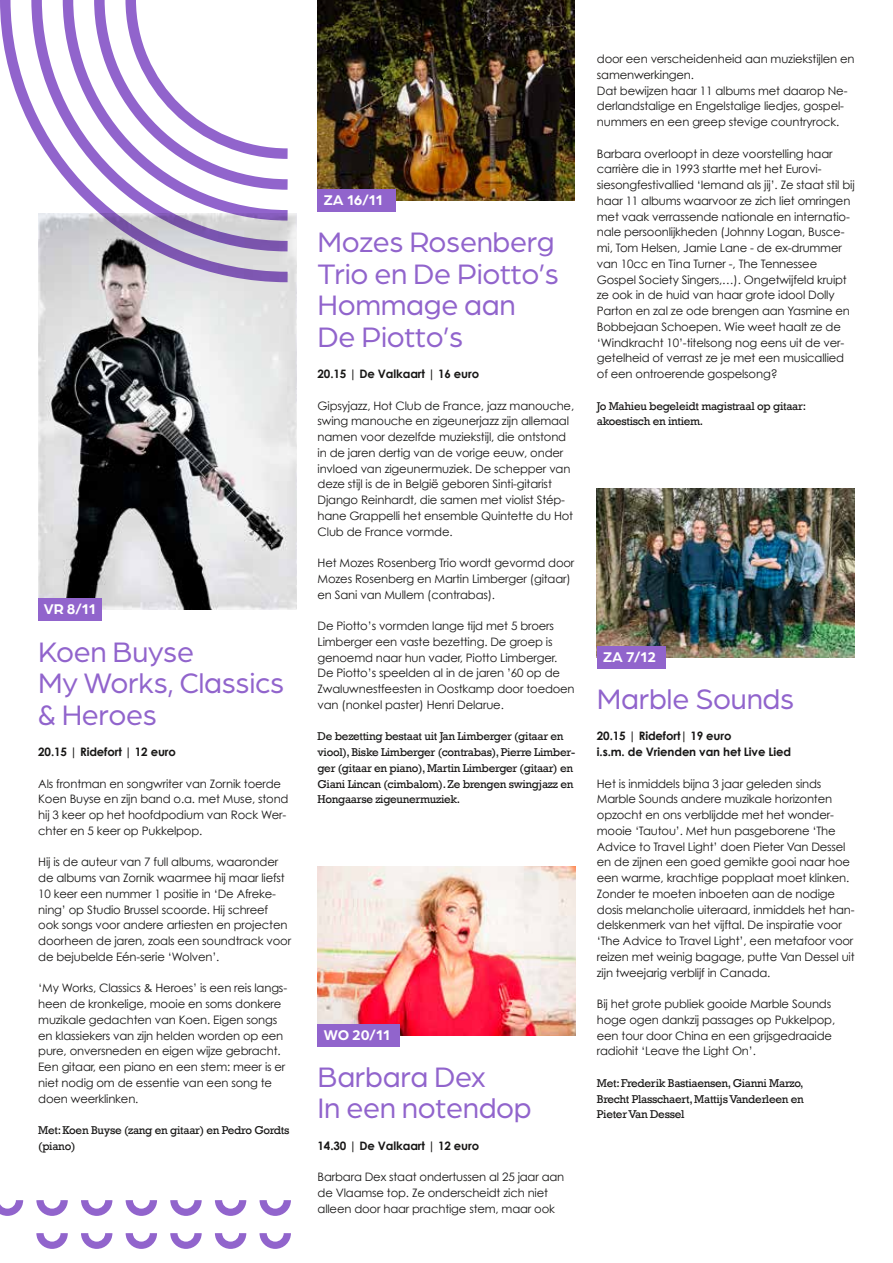
<style>
.page{position:relative;width:893px;height:1263px;background:#fff}
.page>*{position:absolute;margin:0;border:0;box-sizing:border-box;transform-origin:0 0}
.t1{font:30px/31.5px "Arboria";letter-spacing:-.01em;color:#9164cc}
.t2{font:700 15px "Arboria";letter-spacing:-.01em;color:#fff}
.t3{font:11.7px/15.8px "Century Gothic";letter-spacing:-.015em;color:#181716}
.t4{font:11.7px/15.8px "Rockwell";letter-spacing:-.025em;color:#181716}
.t5{font:700 11.7px/15.8px "Century Gothic";letter-spacing:-.01em;color:#181716}
</style>
<div class="page">
<img style="left:38px;top:213px;width:258px;height:397px">
<div style="left:38px;top:599px;width:64px;height:22px;background:#9164cc"></div>
<img style="left:318px;top:0;width:257px;height:200px">
<div style="left:318px;top:189px;width:78px;height:23px;background:#9164cc"></div>
<img style="left:318px;top:866px;width:258px;height:169px">
<div style="left:318px;top:1024px;width:82px;height:22px;background:#9164cc"></div>
<img style="left:597px;top:488px;width:258px;height:169px">
<div style="left:597px;top:646px;width:69px;height:22px;background:#9164cc"></div>
<svg style="left:0;top:0;width:289px;height:284px"></svg>
<svg style="left:260px;top:1200px;width:31px;height:16px"></svg>
<svg style="left:215px;top:1200px;width:31px;height:16px"></svg>
<svg style="left:170px;top:1200px;width:32px;height:16px"></svg>
<svg style="left:126px;top:1200px;width:31px;height:16px"></svg>
<svg style="left:81px;top:1200px;width:31px;height:16px"></svg>
<svg style="left:36px;top:1200px;width:32px;height:16px"></svg>
<svg style="left:0;top:1200px;width:23px;height:16px"></svg>
<svg style="left:260px;top:1233px;width:31px;height:16px"></svg>
<svg style="left:215px;top:1233px;width:31px;height:16px"></svg>
<svg style="left:170px;top:1233px;width:32px;height:16px"></svg>
<svg style="left:126px;top:1233px;width:31px;height:16px"></svg>
<svg style="left:81px;top:1233px;width:31px;height:16px"></svg>
<svg style="left:36px;top:1233px;width:32px;height:16px"></svg>
<p class="t2" style="left:44px;top:599px;width:54px">VR 8/11</p>
<h1 class="t1" style="left:38px;top:635px;width:248px">Koen Buyse<br>My Works, Classics &amp; Heroes</h1>
<p class="t5" style="left:38px;top:744px;width:139px">20.15 | Ridefort | 12 euro</p>
<p class="t3" style="left:38px;top:775px;width:252px">Als frontman en songwriter van Zornik toerde Koen Buyse en zijn band o.a. met Muse, stond hij 3 keer op het hoofdpodium van Rock Wer&shy;chter en 5 keer op Pukkelpop.</p>
<p class="t3" style="left:38px;top:854px;width:254px">Hij is de auteur van 7 full albums, waaronder de albums van Zornik waarmee hij maar liefst 10 keer een nummer 1 positie in ‘De Afreke&shy;ning’ op Studio Brussel scoorde. Hij schreef ook songs voor andere artiesten en projecten doorheen de jaren, zoals een soundtrack voor de bejubelde Eén-serie ‘Wolven’.</p>
<p class="t3" style="left:38px;top:980px;width:250px">‘My Works, Classics &amp; Heroes’ is een reis langs&shy;heen de kronkelige, mooie en soms donkere muzikale gedachten van Koen. Eigen songs en klassiekers van zijn helden worden op een pure, onversneden en eigen wijze gebracht.<br>Een gitaar, een piano en een stem: meer is er niet nodig om de essentie van een song te doen weerklinken.</p>
<p class="t4" style="left:38px;top:1122px;width:253px">Met: Koen Buyse (zang en gitaar) en Pedro Gordts (piano)</p>
<p class="t2" style="left:324px;top:189px;width:61px">ZA 16/11</p>
<h1 class="t1" style="left:318px;top:225px;width:243px">Mozes Rosenberg<br>Trio en De Piotto’s<br>Hommage aan<br>De Piotto’s</h1>
<p class="t5" style="left:318px;top:366px;width:163px">20.15 | De Valkaart | 16 euro</p>
<p class="t3" style="left:318px;top:397px;width:258px">Gipsyjazz, Hot Club de France, jazz manouche, swing manouche en zigeunerjazz zijn allemaal namen voor dezelfde muziekstijl, die ontstond in de jaren dertig van de vorige eeuw, onder invloed van zigeunermuziek. De schepper van deze stijl is de in België geboren Sinti-gitarist Django Reinhardt, die samen met violist Stép&shy;hane Grappelli het ensemble Quintette du Hot Club de France vormde.</p>
<p class="t3" style="left:318px;top:555px;width:258px">Het Mozes Rosenberg Trio wordt gevormd door<br>Mozes Rosenberg en Martin Limberger (gitaar) en Sani van Mullem (contrabas).</p>
<p class="t3" style="left:318px;top:618px;width:259px">De Piotto’s vormden lange tijd met 5 broers Limberger een vaste bezetting. De groep is genoemd naar hun vader, Piotto Limberger.<br>De Piotto’s speelden al in de jaren ’60 op de Zwaluwnestfeesten in Oostkamp door toedoen van (nonkel paster) Henri Delarue.</p>
<p class="t4" style="left:318px;top:729px;width:259px">De bezetting bestaat uit Jan Limberger (gitaar en viool), Biske Limberger (contrabas), Pierre Limber&shy;ger (gitaar en piano), Martin Limberger (gitaar) en Giani Lincan (cimbalom). Ze brengen swingjazz en Hongaarse zigeunermuziek.</p>
<p class="t2" style="left:324px;top:1024px;width:68px">WO 20/11</p>
<h1 class="t1" style="left:318px;top:1060px;width:216px">Barbara Dex<br>In een notendop</h1>
<p class="t5" style="left:318px;top:1137px;width:163px">14.30 | De Valkaart | 12 euro</p>
<p class="t3" style="left:318px;top:1169px;width:248px">Barbara Dex staat ondertussen al 25 jaar aan de Vlaamse top. Ze onderscheidt zich niet alleen door haar prachtige stem, maar ook</p>
<p class="t3" style="left:597px;top:51px;width:259px">door een verscheidenheid aan muziekstijlen en samenwerkingen.<br>Dat bewijzen haar 11 albums met daarop Ne&shy;derlandstalige en Engelstalige liedjes, gospel&shy;nummers en een greep stevige countryrock.</p>
<p class="t3" style="left:597px;top:145px;width:259px">Barbara overloopt in deze voorstelling haar carrière die in 1993 startte met het Eurovi&shy;siesongfestivallied ‘Iemand als jij’. Ze staat stil bij haar 11 albums waarvoor ze zich liet omringen met vaak verrassende nationale en internatio&shy;nale persoonlijkheden (Johnny Logan, Busce&shy;mi, Tom Helsen, Jamie Lane - de ex-drummer van 10cc en Tina Turner -, The Tennessee Gospel Society Singers,…). Ongetwijfeld kruipt ze ook in de huid van haar grote idool Dolly Parton en zal ze ode brengen aan Yasmine en Bobbejaan Schoepen. Wie weet haalt ze de ‘Windkracht 10’-titelsong nog eens uit de ver&shy;getelheid of verrast ze je met een musicallied of een ontroerende gospelsong?</p>
<p class="t4" style="left:597px;top:398px;width:211px">Jo Mahieu begeleidt magistraal op gitaar: akoestisch en intiem.</p>
<p class="t2" style="left:603px;top:646px;width:55px">ZA 7/12</p>
<h1 class="t1" style="left:597px;top:682px;width:199px">Marble Sounds</h1>
<p class="t5" style="left:597px;top:728px;width:196px">20.15 | Ridefort| 19 euro<br>i.s.m. de Vrienden van het Live Lied</p>
<p class="t3" style="left:597px;top:775px;width:259px">Het is inmiddels bijna 3 jaar geleden sinds Marble Sounds andere muzikale horizonten opzocht en ons verblijdde met het wonder&shy;mooie ‘Tautou’. Met hun pasgeborene ‘The Advice to Travel Light’ doen Pieter Van Dessel en de zijnen een goed gemikte gooi naar hoe een warme, krachtige popplaat moet klinken.<br>Zonder te moeten inboeten aan de nodige dosis melancholie uiteraard, inmiddels het han&shy;delskenmerk van het vijftal. De inspiratie voor ‘The Advice to Travel Light’, een metafoor voor reizen met weinig bagage, putte Van Dessel uit zijn tweejarig verblijf in Canada.</p>
<p class="t3" style="left:597px;top:996px;width:240px">Bij het grote publiek gooide Marble Sounds hoge ogen dankzij passages op Pukkelpop, een tour door China en een grijsgedraaide radiohit ‘Leave the Light On’.</p>
<p class="t4" style="left:597px;top:1075px;width:208px;text-align:justify">Met: Frederik Bastiaensen, Gianni Marzo, Brecht Plasschaert, Mattijs Vanderleen en Pieter Van Dessel</p>
</div>
